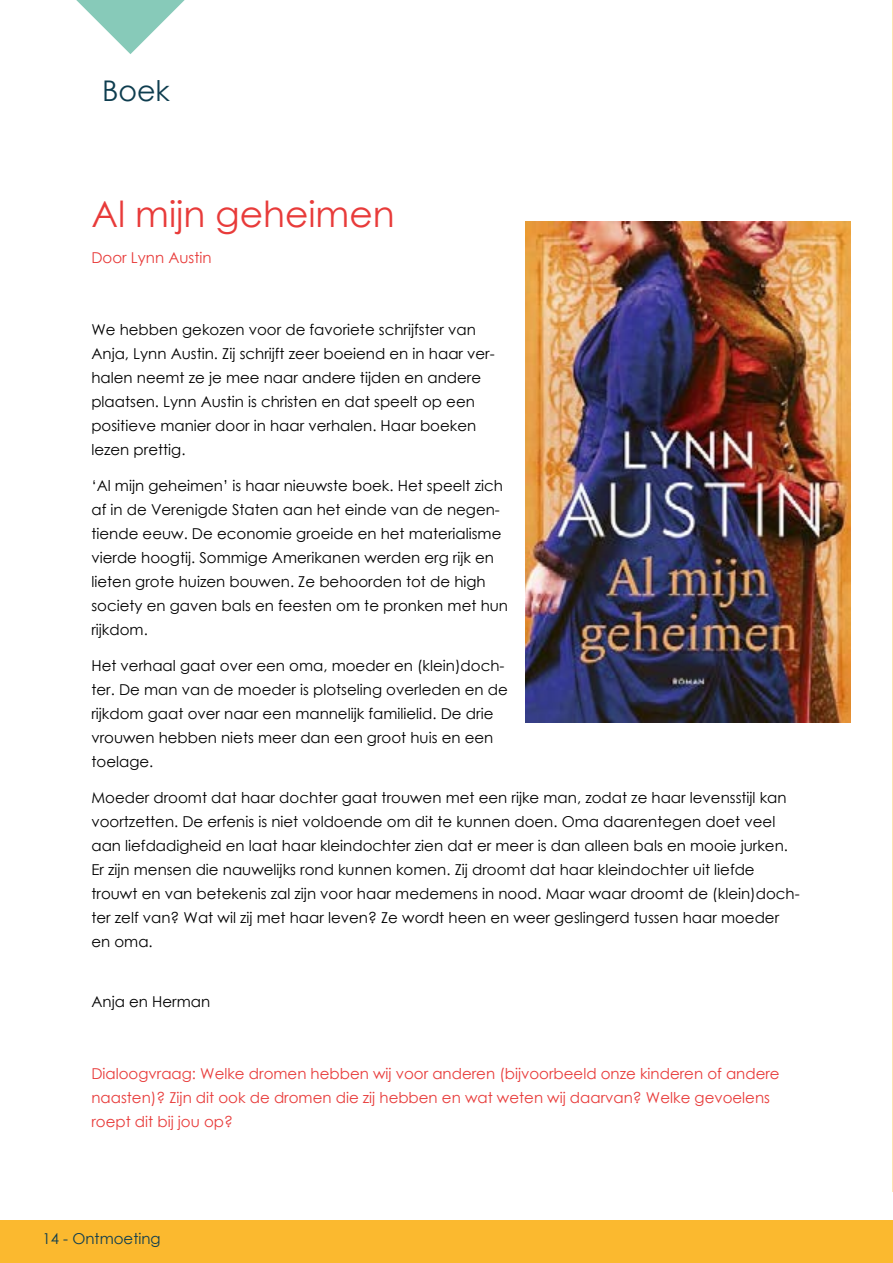
<style>
.page{position:relative;width:893px;height:1263px;background:#fff}
.page>*{position:absolute;margin:0;border:0;box-sizing:border-box;transform-origin:0 0}
.t1{font:36px "Century Gothic";color:#e83b3a}
.t2{font:28.5px "Century Gothic";color:#0e3d4f}
.t3{font:15px/24px "Century Gothic";color:#000}
.t4{font:15px/24px "Century Gothic";color:#e83b3a}
.t5{font:15px "Century Gothic";color:#0e3d4f}
</style>
<div class="page">
<svg style="left:76px;top:0;width:109px;height:54px"></svg>
<hr style="left:892px;top:0;width:1px;height:1192px;background:#fed78f">
<img style="left:525px;top:221px;width:325px;height:501px">
<div style="left:0;top:1220px;width:893px;height:43px;background:#fbb92f"></div>
<h2 class="t2" style="left:102px;top:79px;width:69px">Boek</h2>
<h1 class="t1" style="left:91px;top:199px;width:305px">Al mijn geheimen</h1>
<p class="t4" style="left:91px;top:247px;width:122px">Door Lynn Austin</p>
<p class="t3" style="left:91px;top:319px;width:405px">We hebben gekozen voor de favoriete schrijfster van Anja, Lynn Austin. Zij schrijft zeer boeiend en in haar ver&shy;halen neemt ze je mee naar andere tijden en andere plaatsen. Lynn Austin is christen en dat speelt op een positieve manier door in haar verhalen. Haar boeken lezen prettig.</p>
<p class="t3" style="left:91px;top:475px;width:418px">‘Al mijn geheimen’ is haar nieuwste boek. Het speelt zich af in de Verenigde Staten aan het einde van de negen&shy;tiende eeuw. De economie groeide en het materialisme vierde hoogtij. Sommige Amerikanen werden erg rijk en lieten grote huizen bouwen. Ze behoorden tot de high society en gaven bals en feesten om te pronken met hun rijkdom.</p>
<p class="t3" style="left:91px;top:655px;width:418px">Het verhaal gaat over een oma, moeder en (klein)doch&shy;ter. De man van de moeder is plotseling overleden en de rijkdom gaat over naar een mannelijk familielid. De drie vrouwen hebben niets meer dan een groot huis en een toelage.</p>
<p class="t3" style="left:91px;top:787px;width:710px">Moeder droomt dat haar dochter gaat trouwen met een rijke man, zodat ze haar levensstijl kan voortzetten. De erfenis is niet voldoende om dit te kunnen doen. Oma daarentegen doet veel aan liefdadigheid en laat haar kleindochter zien dat er meer is dan alleen bals en mooie jurken.<br>Er zijn mensen die nauwelijks rond kunnen komen. Zij droomt dat haar kleindochter uit liefde trouwt en van betekenis zal zijn voor haar medemens in nood. Maar waar droomt de (klein)doch&shy;ter zelf van? Wat wil zij met haar leven? Ze wordt heen en weer geslingerd tussen haar moeder en oma.</p>
<p class="t3" style="left:91px;top:991px;width:120px">Anja en Herman</p>
<p class="t4" style="left:91px;top:1063px;width:690px">Dialoogvraag: Welke dromen hebben wij voor anderen (bijvoorbeeld onze kinderen of andere naasten)? Zijn dit ook de dromen die zij hebben en wat weten wij daarvan? Welke gevoelens roept dit bij jou op?</p>
<p class="t5" style="left:43px;top:1232px;width:120px">14 - Ontmoeting</p>
</div>
